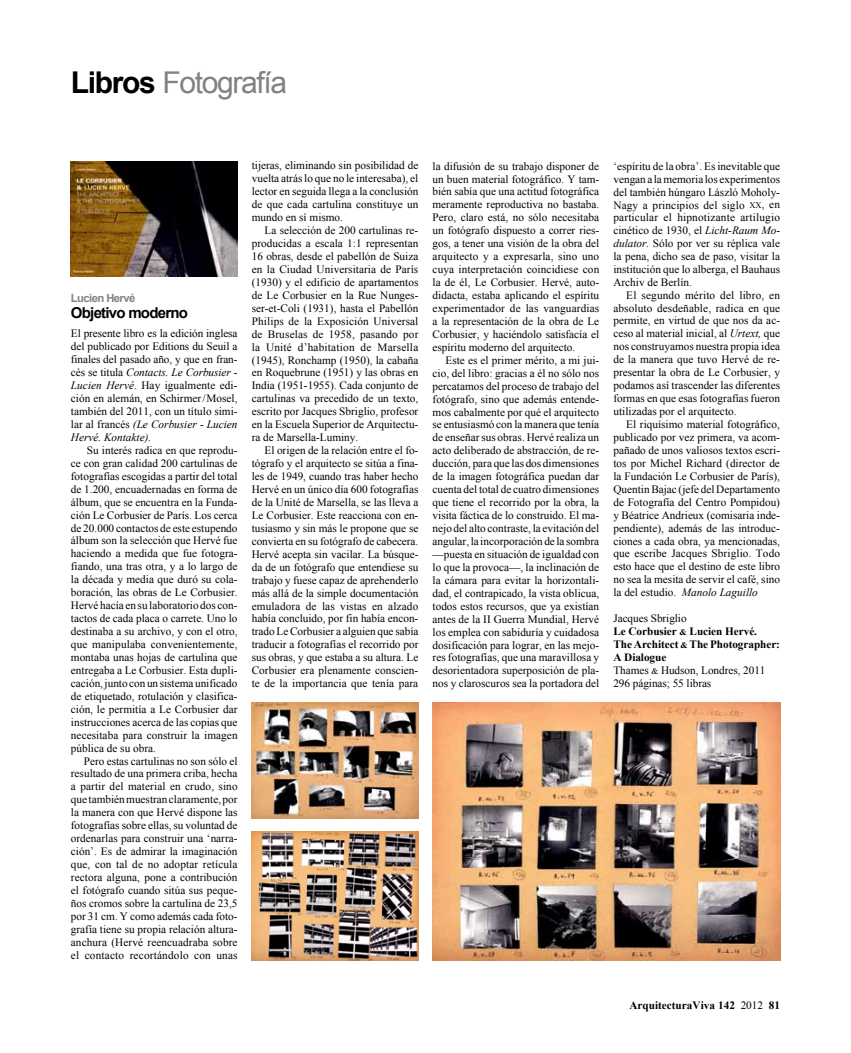
<style>
.page{position:relative;width:851px;height:1053px;background:#fff}
.page>*{position:absolute;margin:0;border:0;box-sizing:border-box;transform-origin:0 0}
.t1{font:30px "Arial";letter-spacing:-.045em;color:#808285}
.t2{font:700 15px "Arial";letter-spacing:-.05em;color:#000}
.t3{font:11.25px/12.9px "Times New Roman";color:#000;text-align:justify}
.t4{font:700 11.25px/12.9px "Times New Roman";letter-spacing:-.005em;color:#000}
.t5{font:700 11.25px "Arial";letter-spacing:-.05em;color:#808285}
.s1{font-weight:700;color:#000}
.s2{font-style:italic}
.s3{font-size:8.5px}
.s4{font-weight:400}
.s5{font-size:8.75px}
.s6{font-weight:400;font-size:8.75px}
</style>
<div class="page">
<img style="left:71px;top:161px;width:166px;height:115px">
<img style="left:252px;top:702px;width:166px;height:116px">
<img style="left:432px;top:702px;width:348px;height:258px">
<img style="left:252px;top:831px;width:166px;height:129px">
<h1 class="t1" style="left:71px;top:63px;width:217px"><span class="s1">Libros</span> Fotografía</h1>
<p class="t5" style="left:71px;top:290px;width:66px">Lucien Hervé</p>
<h2 class="t2" style="left:71px;top:303px;width:119px">Objetivo moderno</h2>
<p class="t3" style="left:71px;top:327px;width:168px">El presente libro es la edición inglesa del publicado por Editions du Seuil a finales del pasado año, y que en fran&shy;cés se titula <span class="s2">Contacts. Le Corbusier - Lucien Hervé</span>. Hay igualmente edi&shy;ción en alemán, en Schirmer/Mosel, también del 2011, con un título simi&shy;lar al francés <span class="s2">(Le Corbusier - Lucien Hervé. Kontakte).</span></p>
<p class="t3" style="left:71px;top:443px;width:168px;text-indent:16px">Su interés radica en que reprodu&shy;ce con gran calidad 200 cartulinas de fotografías escogidas a partir del total de 1.200, encuadernadas en forma de álbum, que se encuentra en la Funda&shy;ción Le Corbusier de París. Los cerca de 20.000 contactos de este estupendo álbum son la selección que Hervé fue haciendo a medida que fue fotogra&shy;fiando, una tras otra, y a lo largo de la década y media que duró su cola&shy;boración, las obras de Le Corbusier.<br>Hervé hacía en su laboratorio dos con&shy;tactos de cada placa o carrete. Uno lo destinaba a su archivo, y con el otro, que manipulaba convenientemente, montaba unas hojas de cartulina que entregaba a Le Corbusier. Esta dupli&shy;cación, junto con un sistema unificado de etiquetado, rotulación y clasifica&shy;ción, le permitía a Le Corbusier dar instrucciones acerca de las copias que necesitaba para construir la imagen pública de su obra.</p>
<p class="t3" style="left:71px;top:754px;width:168px;text-indent:13px">Pero estas cartulinas no son sólo el resultado de una primera criba, hecha a partir del material en crudo, sino que también muestran claramente, por la manera con que Hervé dispone las fotografías sobre ellas, su voluntad de ordenarlas para construir una ‘narra&shy;ción’. Es de admirar la imaginación que, con tal de no adoptar retícula rectora alguna, pone a contribución el fotógrafo cuando sitúa sus peque&shy;ños cromos sobre la cartulina de 23,5 por 31 cm. Y como además cada foto&shy;grafía tiene su propia relación altura&shy;anchura (Hervé reencuadraba sobre el contacto recortándolo con unas</p>
<p class="t3" style="left:252px;top:159px;width:168px">tijeras, eliminando sin posibilidad de vuelta atrás lo que no le interesaba), el lector en seguida llega a la conclusión de que cada cartulina constituye un mundo en sí mismo.</p>
<p class="t3" style="left:252px;top:224px;width:168px;text-indent:13px">La selección de 200 cartulinas re&shy;producidas a escala 1:1 representan 16 obras, desde el pabellón de Suiza en la Ciudad Universitaria de París (1930) y el edificio de apartamentos de Le Corbusier en la Rue Nunges&shy;ser-et-Coli (1931), hasta el Pabellón Philips de la Exposición Universal de Bruselas de 1958, pasando por la Unité d’habitation de Marsella (1945), Ronchamp (1950), la cabaña en Roquebrune (1951) y las obras en India (1951-1955). Cada conjunto de cartulinas va precedido de un texto, escrito por Jacques Sbriglio, profesor en la Escuela Superior de Arquitectu&shy;ra de Marsella-Luminy.</p>
<p class="t3" style="left:252px;top:444px;width:168px;text-indent:13px">El origen de la relación entre el fo&shy;tógrafo y el arquitecto se sitúa a fina&shy;les de 1949, cuando tras haber hecho Hervé en un único día 600 fotografías de la Unité de Marsella, se las lleva a Le Corbusier. Este reacciona con en&shy;tusiasmo y sin más le propone que se convierta en su fotógrafo de cabecera.<br>Hervé acepta sin vacilar. La búsque&shy;da de un fotógrafo que entendiese su trabajo y fuese capaz de aprehenderlo más allá de la simple documentación emuladora de las vistas en alzado había concluido, por fin había encon&shy;trado Le Corbusier a alguien que sabía traducir a fotografías el recorrido por sus obras, y que estaba a su altura. Le Corbusier era plenamente conscien&shy;te de la importancia que tenía para</p>
<p class="t3" style="left:432px;top:159px;width:168px">la difusión de su trabajo disponer de un buen material fotográfico. Y tam&shy;bién sabía que una actitud fotográfica meramente reproductiva no bastaba.<br>Pero, claro está, no sólo necesitaba un fotógrafo dispuesto a correr ries&shy;gos, a tener una visión de la obra del arquitecto y a expresarla, sino uno cuya interpretación coincidiese con la de él, Le Corbusier. Hervé, auto&shy;didacta, estaba aplicando el espíritu experimentador de las vanguardias a la representación de la obra de Le Corbusier, y haciéndolo satisfacía el espíritu moderno del arquitecto.</p>
<p class="t3" style="left:432px;top:353px;width:168px;text-indent:13px">Este es el primer mérito, a mi jui&shy;cio, del libro: gracias a él no sólo nos percatamos del proceso de trabajo del fotógrafo, sino que además entende&shy;mos cabalmente por qué el arquitecto se entusiasmó con la manera que tenía de enseñar sus obras. Hervé realiza un acto deliberado de abstracción, de re&shy;ducción, para que las dos dimensiones de la imagen fotográfica puedan dar cuenta del total de cuatro dimensiones que tiene el recorrido por la obra, la visita fáctica de lo construido. El ma&shy;nejo del alto contraste, la evitación del angular, la incorporación de la sombra —puesta en situación de igualdad con lo que la provoca—, la inclinación de la cámara para evitar la horizontali&shy;dad, el contrapicado, la vista oblicua, todos estos recursos, que ya existían antes de la II Guerra Mundial, Hervé los emplea con sabiduría y cuidadosa dosificación para lograr, en las mejo&shy;res fotografías, que una maravillosa y desorientadora superposición de pla&shy;nos y claroscuros sea la portadora del</p>
<p class="t3" style="left:613px;top:159px;width:168px">‘espíritu de la obra’. Es inevitable que vengan a la memoria los experimentos del también húngaro László Moholy-Nagy a principios del siglo <span class="s3">xx</span>, en particular el hipnotizante artilugio cinético de 1930, el <span class="s2">Licht-Raum Mo&shy;dulator.</span> Sólo por ver su réplica vale la pena, dicho sea de paso, visitar la institución que lo alberga, el Bauhaus Archiv de Berlín.</p>
<p class="t3" style="left:613px;top:288px;width:168px;text-indent:13px">El segundo mérito del libro, en absoluto desdeñable, radica en que permite, en virtud de que nos da ac&shy;ceso al material inicial, al <span class="s2">Urtext,</span> que nos construyamos nuestra propia idea de la manera que tuvo Hervé de re&shy;presentar la obra de Le Corbusier, y podamos así trascender las diferentes formas en que esas fotografías fueron utilizadas por el arquitecto.</p>
<p class="t3" style="left:613px;top:417px;width:168px;text-indent:13px">El riquísimo material fotográfico, publicado por vez primera, va acom&shy;pañado de unos valiosos textos escri&shy;tos por Michel Richard (director de la Fundación Le Corbusier de París), Quentin Bajac (jefe del Departamento de Fotografía del Centro Pompidou) y Béatrice Andrieux (comisaria inde&shy;pendiente), además de las introduc&shy;ciones a cada obra, ya mencionadas, que escribe Jacques Sbriglio. Todo esto hace que el destino de este libro no sea la mesita de servir el café, sino la del estudio. <span class="s2">Manolo Laguillo</span></p>
<p class="t4" style="left:613px;top:611px;width:168px"><span class="s4">Jacques Sbriglio<br></span>Le Corbusier <span class="s5">&amp;</span> Lucien Hervé.<br>The Architect <span class="s5">&amp;</span> The Photographer:<br>A Dialogue<br><span class="s4">Thames</span> <span class="s6">&amp;</span> <span class="s4">Hudson, Londres, 2011<br>296 páginas; 55 libras</span></p>
<p class="t4" style="left:629px;top:998px;width:152px">ArquitecturaViva 142 <span class="s4">2012</span> 81</p>
</div>
